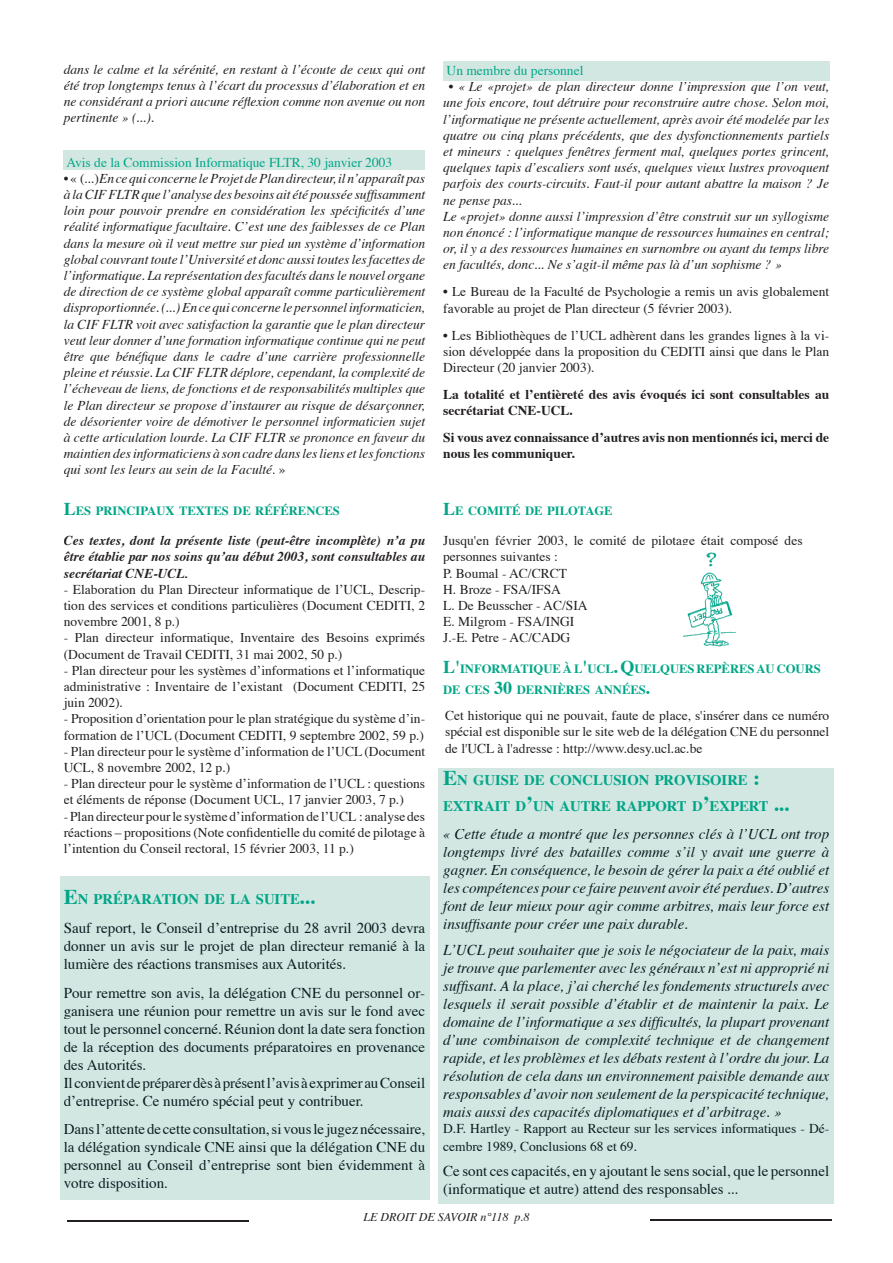
<style>
.page{position:relative;width:893px;height:1263px;background:#fff}
.page>*{position:absolute;margin:0;border:0;box-sizing:border-box;transform-origin:0 0}
.t1{font:italic 15px/18px "Times";color:#0a1e23;text-align:justify}
.t2{font:15px/18px "Times";color:#0a1e23;text-align:justify}
.t3{font:700 14.7px/25.2px "Times";color:#00a687}
.t4{font:italic 13.5px/16.2px "Times";color:#231f20;text-align:justify}
.t5{font:13.5px/16.2px "Times";color:#231f20}
.t6{font:700 13.5px/16.2px "Times";color:#231f20}
.t7{font:italic 700 13.5px/16.2px "Times";color:#231f20;text-align:justify}
.t8{font:13.5px/18px "Times";color:#0a1e23}
.t9{font:13.5px "Times";color:#00a687}
.t10{font:700 12.6px/21.6px "Times";color:#00a687}
.t11{font:italic 12px "Times";color:#231f20}
.s1{font-style:normal}
.s2{font-size:18px}
.s3{font-size:21px}
</style>
<div class="page">
<hr style="left:649px;top:1220px;width:182px;height:1px;background:#231f20">
<hr style="left:67px;top:1220px;width:182px;height:2px;background:#231f20">
<div style="left:438px;top:767px;width:395px;height:436px;background:#d3e7e2"></div>
<div style="left:60px;top:876px;width:369px;height:323px;background:#d3e7e2"></div>
<div style="left:443px;top:62px;width:386px;height:19px;background:#d3e7e2"></div>
<div style="left:64px;top:151px;width:361px;height:19px;background:#d3e7e2"></div>
<img style="left:683px;top:552px;width:53px;height:95px">
<p class="t4" style="left:64px;top:60px;width:363px">dans le calme et la sérénité, en restant à l’écoute de ceux qui ont été trop longtemps tenus à l’écart du processus d’élaboration et en ne considérant a priori aucune réflexion comme non avenue ou non pertinente » (...).</p>
<p class="t9" style="left:66px;top:149px;width:327px">Avis de la Commission Informatique FLTR, 30 janvier 2003</p>
<p class="t4" style="left:64px;top:169px;width:363px"><span class="s1">• « (...)</span>En ce qui concerne le Projet de Plan directeur, il n’apparaît pas à la CIF FLTR que l’analyse des besoins ait été poussée suffisamment loin pour pouvoir prendre en considération les spécificités d’une réalité informatique facultaire. C’est une des faiblesses de ce Plan dans la mesure où il veut mettre sur pied un système d’information global couvrant toute l’Université et donc aussi toutes les facettes de l’informatique. La représentation des facultés dans le nouvel organe de direction de ce système global apparaît comme particulièrement disproportionnée. (...) En ce qui concerne le personnel informaticien, la CIF FLTR voit avec satisfaction la garantie que le plan directeur veut leur donner d’une formation informatique continue qui ne peut être que bénéfique dans le cadre d’une carrière professionnelle pleine et réussie. La CIF FLTR déplore, cependant, la complexité de l’écheveau de liens, de fonctions et de responsabilités multiples que le Plan directeur se propose d’instaurer au risque de désarçonner, de désorienter voire de démotiver le personnel informaticien sujet à cette articulation lourde. La CIF FLTR se prononce en faveur du maintien des informaticiens à son cadre dans les liens et les fonctions qui sont les leurs au sein de la Faculté<span class="s1">. »</span></p>
<p class="t10" style="left:64px;top:498px;width:278px"><span class="s2">L</span>ES PRINCIPAUX TEXTES DE RÉFÉRENCES</p>
<p class="t7" style="left:64px;top:531px;width:363px">Ces textes, dont la présente liste (peut-être incomplète) n’a pu être établie par nos soins qu’au début 2003, sont consultables au secrétariat CNE-UCL.</p>
<p class="t5" style="left:64px;top:580px;width:363px;text-align:justify">- Elaboration du Plan Directeur informatique de l’UCL, Descrip&shy;tion des services et conditions particulières (Document CEDITI, 2 novembre 2001, 8 p.)</p>
<p class="t5" style="left:64px;top:628px;width:363px">- Plan directeur informatique, Inventaire des Besoins exprimés (Document de Travail CEDITI, 31 mai 2002, 50 p.)</p>
<p class="t5" style="left:64px;top:661px;width:363px;text-align:justify">- Plan directeur pour les systèmes d’informations et l’informatique administrative : Inventaire de l’existant (Document CEDITI, 25 juin 2002).</p>
<p class="t5" style="left:64px;top:709px;width:363px">- Proposition d’orientation pour le plan stratégique du système d’in&shy;formation de l’UCL (Document CEDITI, 9 septembre 2002, 59 p.)</p>
<p class="t5" style="left:64px;top:742px;width:363px">- Plan directeur pour le système d’information de l’UCL (Document<br>UCL, 8 novembre 2002, 12 p.)</p>
<p class="t5" style="left:64px;top:774px;width:363px">- Plan directeur pour le système d’information de l’UCL : questions et éléments de réponse (Document UCL, 17 janvier 2003, 7 p.)</p>
<p class="t5" style="left:64px;top:807px;width:363px;text-align:justify">- Plan directeur pour le système d’information de l’UCL : analyse des réactions – propositions (Note confidentielle du comité de pilotage à l’intention du Conseil rectoral, 15 février 2003, 11 p.)</p>
<p class="t3" style="left:64px;top:885px;width:253px"><span class="s3">E</span>N PRÉPARATION DE LA SUITE<span class="s3">...</span></p>
<p class="t2" style="left:64px;top:917px;width:363px">Sauf report, le Conseil d’entreprise du 28 avril 2003 devra donner un avis sur le projet de plan directeur remanié à la lumière des réactions transmises aux Autorités.</p>
<p class="t2" style="left:64px;top:982px;width:363px;text-align:left">Pour remettre son avis, la délégation CNE du personnel or&shy;ganisera une réunion pour remettre un avis sur le fond avec tout le personnel concerné. Réunion dont la date sera fonction de la réception des documents préparatoires en provenance des Autorités.<br>Il convient de préparer dès à présent l’avis à exprimer au Conseil d’entreprise. Ce numéro spécial peut y contribuer.</p>
<p class="t2" style="left:64px;top:1119px;width:363px">Dans l’attente de cette consultation, si vous le jugez nécessaire, la délégation syndicale CNE ainsi que la délégation CNE du personnel au Conseil d’entreprise sont bien évidemment à votre disposition.</p>
<p class="t9" style="left:447px;top:58px;width:138px">Un membre du personnel</p>
<p class="t4" style="left:443px;top:78px;width:388px;text-align:left;text-indent:5px">• « Le «projet» de plan directeur donne l’impression que l’on veut, une fois encore, tout détruire pour reconstruire autre chose. Selon moi, l’informatique ne présente actuellement, après avoir été modelée par les quatre ou cinq plans précédents, que des dysfonctionnements partiels et mineurs : quelques fenêtres ferment mal, quelques portes grincent, quelques tapis d’escaliers sont usés, quelques vieux lustres provoquent parfois des courts-circuits. Faut-il pour autant abattre la maison ? Je ne pense pas...<br>Le «projet» donne aussi l’impression d’être construit sur un syllogisme non énoncé : l’informatique manque de ressources humaines en central; or, il y a des ressources humaines en surnombre ou ayant du temps libre en facultés, donc... Ne s’agit-il même pas là d’un sophisme ? »</p>
<p class="t5" style="left:443px;top:283px;width:388px">• Le Bureau de la Faculté de Psychologie a remis un avis globalement favorable au projet de Plan directeur (5 février 2003).</p>
<p class="t5" style="left:443px;top:326px;width:388px;text-align:justify">• Les Bibliothèques de l’UCL adhèrent dans les grandes lignes à la vi&shy;sion développée dans la proposition du CEDITI ainsi que dans le Plan Directeur (20 janvier 2003).</p>
<p class="t6" style="left:443px;top:385px;width:388px">La totalité et l’entièreté des avis évoqués ici sont consultables au secrétariat CNE-UCL.</p>
<p class="t6" style="left:443px;top:428px;width:388px">Si vous avez connaissance d’autres avis non mentionnés ici, merci de nous les communiquer.</p>
<p class="t10" style="left:443px;top:498px;width:171px"><span class="s2">L</span>E COMITÉ DE PILOTAGE</p>
<p class="t5" style="left:443px;top:531px;width:361px">Jusqu'en février 2003, le comité de pilotage était composé des personnes suivantes :<br>P. Boumal - AC/CRCT<br>H. Broze - FSA/IFSA<br>L. De Beusscher - AC/SIA<br>E. Milgrom - FSA/INGI<br>J.-E. Petre - AC/CADG</p>
<p class="t10" style="left:443px;top:656px;width:379px"><span class="s2">L'</span>INFORMATIQUE À L<span class="s2">'</span>UCL<span class="s2">. Q</span>UELQUES REPÈRES AU COURS<br>DE CES <span class="s2">30</span> DERNIÈRES ANNÉES<span class="s2">.</span></p>
<p class="t5" style="left:445px;top:706px;width:385px;text-align:justify">Cet historique qui ne pouvait, faute de place, s'insérer dans ce numéro spécial est disponible sur le site web de la délégation CNE du personnel de l'UCL à l'adresse : http://www.desy.ucl.ac.be</p>
<p class="t3" style="left:443px;top:766px;width:348px"><span class="s3">E</span>N GUISE DE CONCLUSION PROVISOIRE <span class="s3">:<br></span>EXTRAIT D<span class="s3">’</span>UN AUTRE RAPPORT D<span class="s3">’</span>EXPERT <span class="s3">...</span></p>
<p class="t1" style="left:443px;top:824px;width:388px">« Cette étude a montré que les personnes clés à l’UCL ont trop longtemps livré des batailles comme s’il y avait une guerre à gagner. En conséquence, le besoin de gérer la paix a été oublié et les compétences pour ce faire peuvent avoir été perdues. D’autres font de leur mieux pour agir comme arbitres, mais leur force est insuffisante pour créer une paix durable.</p>
<p class="t1" style="left:443px;top:939px;width:388px">L’UCL peut souhaiter que je sois le négociateur de la paix, mais je trouve que parlementer avec les généraux n’est ni approprié ni suffisant. A la place, j’ai cherché les fondements structurels avec lesquels il serait possible d’établir et de maintenir la paix. Le domaine de l’informatique a ses difficultés, la plupart provenant d’une combinaison de complexité technique et de changement rapide, et les problèmes et les débats restent à l’ordre du jour. La résolution de cela dans un environnement paisible demande aux responsables d’avoir non seulement de la perspicacité technique, mais aussi des capacités diplomatiques et d’arbitrage. »</p>
<p class="t8" style="left:443px;top:1118px;width:388px">D.F. Hartley - Rapport au Recteur sur les services informatiques - Dé&shy;cembre 1989, Conclusions 68 et 69.</p>
<p class="t2" style="left:443px;top:1161px;width:387px">Ce sont ces capacités, en y ajoutant le sens social, que le personnel (informatique et autre) attend des responsables ...</p>
<p class="t11" style="left:364px;top:1206px;width:167px">LE DROIT DE SAVOIR n°118 p.8</p>
</div>
